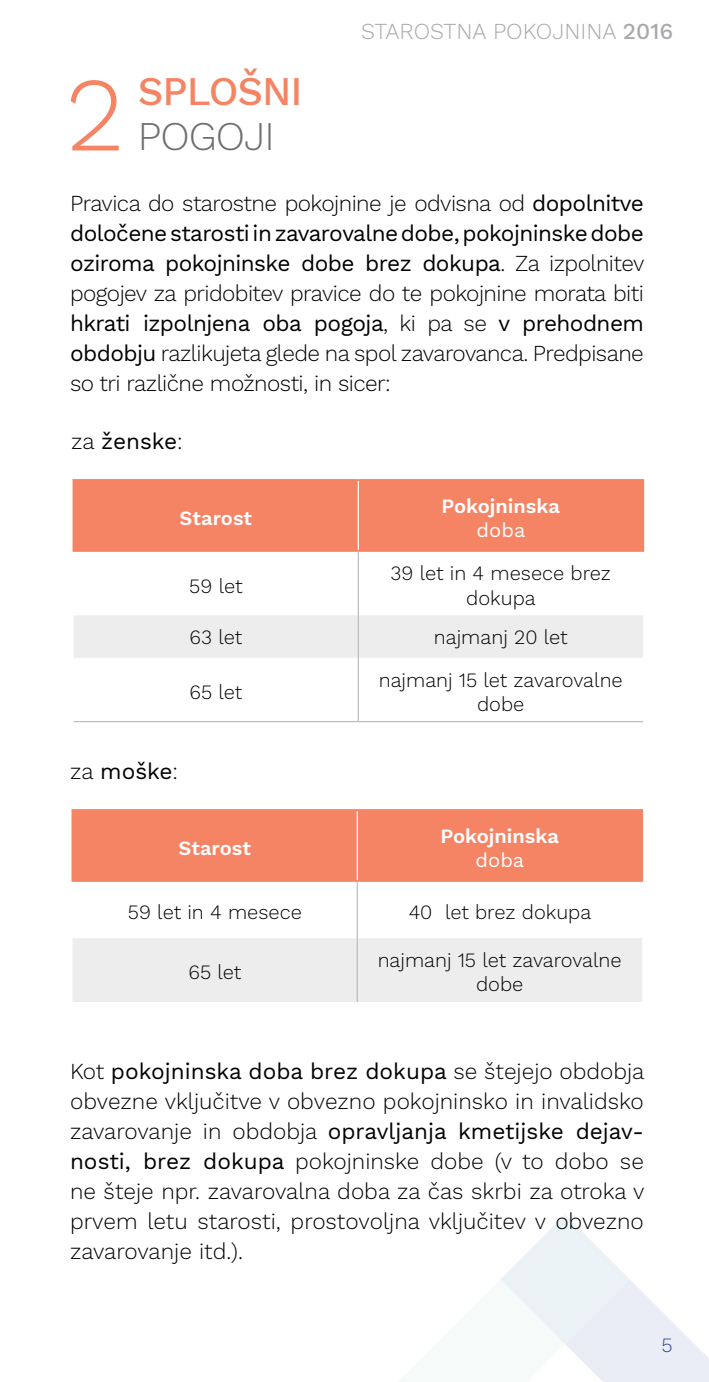
<style>
.page{position:relative;width:709px;height:1382px;background:#fff}
.page>*{position:absolute;margin:0;border:0;box-sizing:border-box;transform-origin:0 0}
.t1{font:300 105px "Work Sans";color:#f58465}
.t2{font:500 40px "Work Sans";letter-spacing:-.025em;color:#f58465}
.t3{font:300 40px "Work Sans";letter-spacing:-.025em;color:#6d6e71}
.t4{font:300 22.5px/30px "Work Sans";letter-spacing:-.025em;color:#000;text-align:justify}
.t5{font:300 22.5px "Work Sans";color:#a7a9ac}
.t6{font:22.5px "Work Sans";color:#000}
.t7{font:300 20px/24px "Work Sans";color:#000;text-align:center}
.t8{font:600 20px "Work Sans";color:#fff}
.t9{font:20px "Work Sans";color:#fff}
.t10{font:300 20px "Work Sans";color:#2e499e}
.s1{font-weight:500}
.s2{font-weight:400}
.s3{font-weight:300}
</style>
<div class="page">
<svg style="left:630px;top:1280px;width:79px;height:102px"></svg>
<svg style="left:500px;top:1215px;width:130px;height:167px;fill:#ebf2f5"></svg>
<div style="left:74px;top:481px;width:568px;height:69px;background:#f58465"></div>
<div style="left:74px;top:615px;width:569px;height:43px;background:#ededee"></div>
<hr style="left:358px;top:481px;width:1px;height:69px;background:#fff">
<hr style="left:73px;top:479px;width:285px;height:2px;background:#f58465">
<hr style="left:73px;top:481px;width:1px;height:69px;background:#f58465">
<hr style="left:73px;top:550px;width:285px;height:2px;background:#f58465">
<hr style="left:358px;top:479px;width:286px;height:2px;background:#f58465">
<hr style="left:642px;top:481px;width:2px;height:69px;background:#f58465">
<hr style="left:358px;top:550px;width:286px;height:2px;background:#f58465">
<hr style="left:358px;top:552px;width:1px;height:63px;background:#bcbec0">
<hr style="left:358px;top:615px;width:1px;height:43px;background:#bcbec0">
<hr style="left:358px;top:658px;width:1px;height:63px;background:#bcbec0">
<hr style="left:73px;top:721px;width:285px;height:1px;background:#bcbec0">
<hr style="left:358px;top:721px;width:285px;height:1px;background:#bcbec0">
<div style="left:73px;top:811px;width:568px;height:69px;background:#f58465"></div>
<div style="left:73px;top:938px;width:569px;height:64px;background:#ededee"></div>
<hr style="left:357px;top:811px;width:1px;height:69px;background:#fff">
<hr style="left:71px;top:809px;width:286px;height:2px;background:#f58465">
<hr style="left:71px;top:811px;width:2px;height:69px;background:#f58465">
<hr style="left:71px;top:880px;width:286px;height:2px;background:#f58465">
<hr style="left:357px;top:809px;width:286px;height:2px;background:#f58465">
<hr style="left:641px;top:811px;width:2px;height:69px;background:#f58465">
<hr style="left:357px;top:880px;width:286px;height:2px;background:#f58465">
<hr style="left:357px;top:882px;width:1px;height:56px;background:#bcbec0">
<hr style="left:357px;top:938px;width:1px;height:64px;background:#bcbec0">
<h1 class="t1" style="left:66px;top:53px;width:60px">2</h1>
<h2 class="t2" style="left:138px;top:68px;width:166px">SPLOŠNI</h2>
<h2 class="t3" style="left:138px;top:113px;width:138px">POGOJI</h2>
<p class="t5" style="left:361px;top:18px;width:314px">STAROSTNA POKOJNINA <span class="s1">2016</span></p>
<p class="t4" style="left:70px;top:189px;width:576px">Pravica do starostne pokojnine je odvisna od <span class="s2">dopolnitve določene starosti in zavarovalne dobe, pokojninske dobe oziroma pokojninske dobe brez dokupa</span>. Za izpolnitev pogojev za pridobitev pravice do te pokojnine morata biti <span class="s2">hkrati izpolnjena oba pogoja</span>, ki pa se <span class="s2">v prehodnem obdobju</span> razlikujeta glede na spol zavarovanca. Predpisane so tri različne možnosti, in sicer:</p>
<p class="t6" style="left:71px;top:428px;width:113px"><span class="s3">za</span> ženske<span class="s3">:</span></p>
<p class="t8" style="left:180px;top:506px;width:74px">Starost</p>
<p class="t7" style="left:189px;top:575px;width:55px">59 let</p>
<p class="t8" style="left:441px;top:494px;width:120px">Pokojninska</p>
<p class="t9" style="left:476px;top:518px;width:50px">doba</p>
<p class="t7" style="left:390px;top:562px;width:222px;line-height:25px">39 let in 4 mesece brez dokupa</p>
<p class="t7" style="left:189px;top:626px;width:54px">63 let</p>
<p class="t7" style="left:434px;top:626px;width:135px">najmanj 20 let</p>
<p class="t7" style="left:189px;top:681px;width:54px">65 let</p>
<p class="t7" style="left:379px;top:669px;width:245px">najmanj 15 let zavarovalne dobe</p>
<p class="t6" style="left:70px;top:758px;width:110px"><span class="s3">za</span> moške<span class="s3">:</span></p>
<p class="t8" style="left:179px;top:836px;width:74px">Starost</p>
<p class="t8" style="left:440px;top:824px;width:120px">Pokojninska</p>
<p class="t9" style="left:475px;top:848px;width:50px">doba</p>
<p class="t7" style="left:128px;top:901px;width:175px">59 let in 4 mesece</p>
<p class="t7" style="left:408px;top:901px;width:184px">40 let brez dokupa</p>
<p class="t7" style="left:188px;top:961px;width:54px">65 let</p>
<p class="t7" style="left:378px;top:949px;width:245px">najmanj 15 let zavarovalne dobe</p>
<p class="t4" style="left:70px;top:1057px;width:576px">Kot <span class="s2">pokojninska doba brez dokupa</span> se štejejo obdobja obvezne vključitve v obvezno pokojninsko in invalidsko zavarovanje in obdobja <span class="s2">opravljanja kmetijske dejav&shy;nosti, brez dokupa</span> pokojninske dobe (v to dobo se ne šteje npr. zavarovalna doba za čas skrbi za otroka v prvem letu starosti, prostovoljna vključitev v obvezno zavarovanje itd.).</p>
<p class="t10" style="left:661px;top:1333px;width:13px">5</p>
</div>
